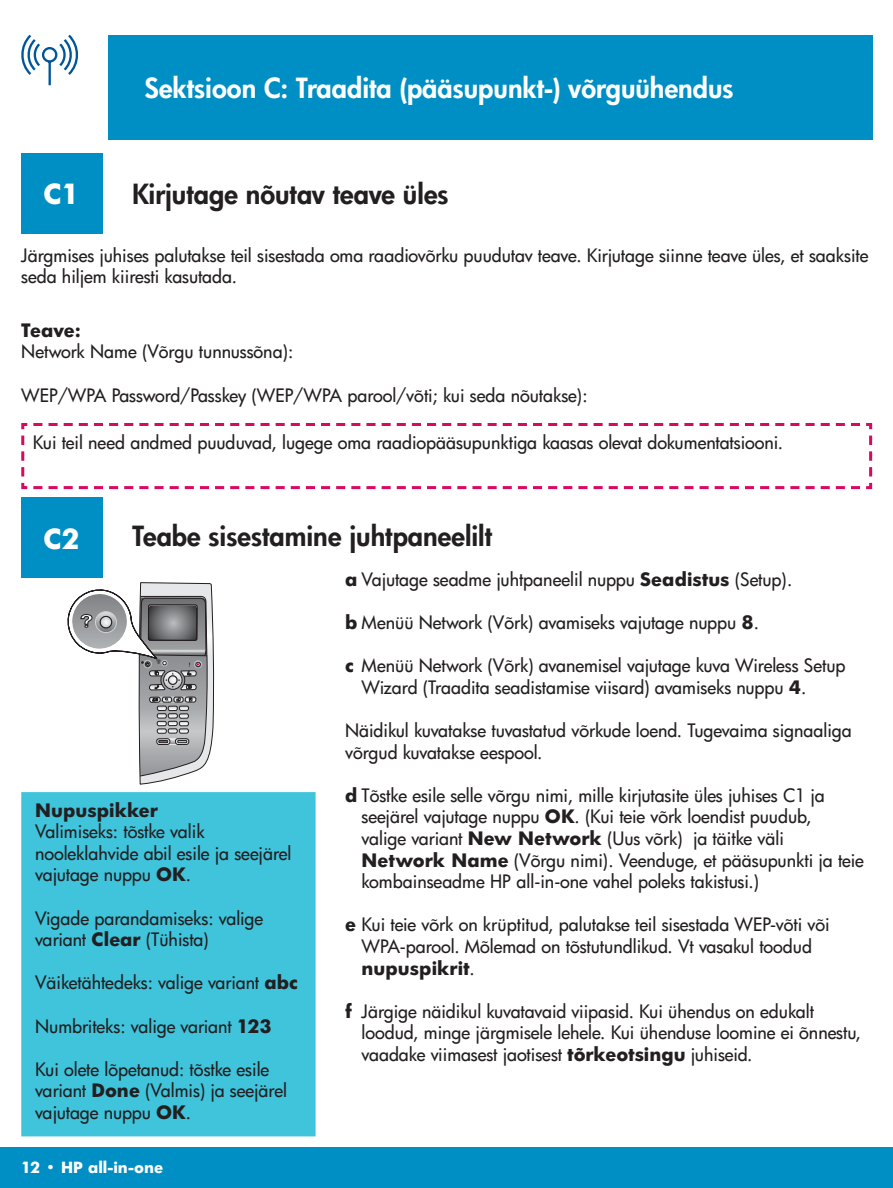
<style>
.page{position:relative;width:893px;height:1188px;background:#fff}
.page>*{position:absolute;margin:0;border:0;box-sizing:border-box;transform-origin:0 0}
.t1{font:800 27px "Futura Bal";color:#231f20}
.t2{font:800 27px "Futura Bal";color:#fff}
.t3{font:700 27px "Futura Bal";color:#fff}
.t4{font:500 18px/21.6px "Futura Bal";letter-spacing:-.005em;color:#231f20}
.t5{font:700 18px "Futura Bal";color:#231f20}
.t6{font:700 15px "Futura Bal";color:#fff}
.s1{font-weight:700}
</style>
<div class="page">
<div style="left:22px;top:793px;width:293px;height:343px;background:#3fc4dc"></div>
<div style="left:21px;top:792px;width:294px;height:344px;border:2px solid #3fc4dc"></div>
<div style="left:0;top:1148px;width:892px;height:40px;background:#008fc5"></div>
<svg style="left:68px;top:582px;width:146px;height:203px"></svg>
<div style="left:21px;top:153px;width:81px;height:81px;background:#008fc5"></div>
<div style="left:108px;top:35px;width:764px;height:105px;background:#008fc5"></div>
<svg style="left:21px;top:35px;width:57px;height:50px"></svg>
<div style="left:21px;top:497px;width:81px;height:81px;background:#008fc5"></div>
<svg style="left:21px;top:423px;width:852px;height:67px"></svg>
<h1 class="t3" style="left:44px;top:182px;width:38px">C1</h1>
<h1 class="t2" style="left:145px;top:75px;width:590px">Sektsioon C: Traadita (pääsupunkt-) võrguühendus</h1>
<h1 class="t1" style="left:132px;top:182px;width:318px">Kirjutage nõutav teave üles</h1>
<p class="t4" style="left:21px;top:246px;width:848px">Järgmises juhises palutakse teil sisestada oma raadiovõrku puudutav teave. Kirjutage siinne teave üles, et saaksite seda hiljem kiiresti kasutada.</p>
<p class="t5" style="left:21px;top:322px;width:61px">Teave:</p>
<p class="t4" style="left:21px;top:342px;width:273px">Network Name (Võrgu tunnussõna):</p>
<p class="t4" style="left:21px;top:385px;width:568px">WEP/WPA Password/Passkey (WEP/WPA parool/võti; kui seda nõutakse):</p>
<p class="t4" style="left:33px;top:433px;width:751px">Kui teil need andmed puuduvad, lugege oma raadiopääsupunktiga kaasas olevat dokumentatsiooni.</p>
<h1 class="t3" style="left:44px;top:526px;width:38px">C2</h1>
<h1 class="t1" style="left:132px;top:524px;width:361px">Teabe sisestamine juhtpaneelilt</h1>
<p class="t5" style="left:35px;top:802px;width:124px">Nupuspikker</p>
<p class="t4" style="left:35px;top:822px;width:258px">Valimiseks: tõstke valik nooleklahvide abil esile ja seejärel vajutage nuppu <span class="s1">OK</span> .</p>
<p class="t4" style="left:35px;top:908px;width:230px">Vigade parandamiseks: valige variant <span class="s1">Clear</span> (Tühista)</p>
<p class="t4" style="left:35px;top:973px;width:264px">Väiketähtedeks: valige variant <span class="s1">abc</span></p>
<p class="t4" style="left:35px;top:1016px;width:238px">Numbriteks: valige variant <span class="s1">123</span></p>
<p class="t4" style="left:35px;top:1060px;width:253px">Kui olete lõpetanud: tõstke esile variant <span class="s1">Done</span> (Valmis) ja seejärel vajutage nuppu <span class="s1">OK</span> .</p>
<p class="t6" style="left:21px;top:1160px;width:143px">12 • HP all-in-one</p>
<p class="t4" style="left:345px;top:570px;width:449px"><span class="s1">a</span> Vajutage seadme juhtpaneelil nuppu <span class="s1">Seadistus</span> (Setup).</p>
<p class="t4" style="left:345px;top:613px;width:415px"><span class="s1">b</span> Menüü Network (Võrk) avamiseks vajutage nuppu <span class="s1">8</span> .</p>
<p class="t4" style="left:361px;top:656px;width:485px;text-indent:-17px"><span class="s1">c</span> Menüü Network (Võrk) avanemisel vajutage kuva Wireless Setup<br>Wizard (Traadita seadistamise viisard) avamiseks nuppu <span class="s1">4</span> .</p>
<p class="t4" style="left:345px;top:721px;width:508px">Näidikul kuvatakse tuvastatud võrkude loend. Tugevaima signaaliga võrgud kuvatakse eespool.</p>
<p class="t4" style="left:361px;top:786px;width:504px;text-indent:-17px"><span class="s1">d</span> Tõstke esile selle võrgu nimi, mille kirjutasite üles juhises C1 ja seejärel vajutage nuppu <span class="s1">OK</span> . (Kui teie võrk loendist puudub,<br>valige variant <span class="s1">New Network</span> (Uus võrk) ja täitke väli <span class="s1">Network Name</span> (Võrgu nimi). Veenduge, et pääsupunkti ja teie kombainseadme HP all-in-one vahel poleks takistusi.)</p>
<p class="t4" style="left:361px;top:915px;width:470px;text-indent:-17px"><span class="s1">e</span> Kui teie võrk on krüptitud, palutakse teil sisestada WEP-võti või<br>WPA-parool. Mõlemad on tõstutundlikud. Vt vasakul toodud <span class="s1">nupuspikrit</span> .</p>
<p class="t4" style="left:361px;top:1002px;width:501px;text-indent:-17px"><span class="s1">f</span> Järgige näidikul kuvatavaid viipasid. Kui ühendus on edukalt loodud, minge järgmisele lehele. Kui ühenduse loomine ei õnnestu, vaadake viimasest jaotisest <span class="s1">tõrkeotsingu</span> juhiseid.</p>
</div>
